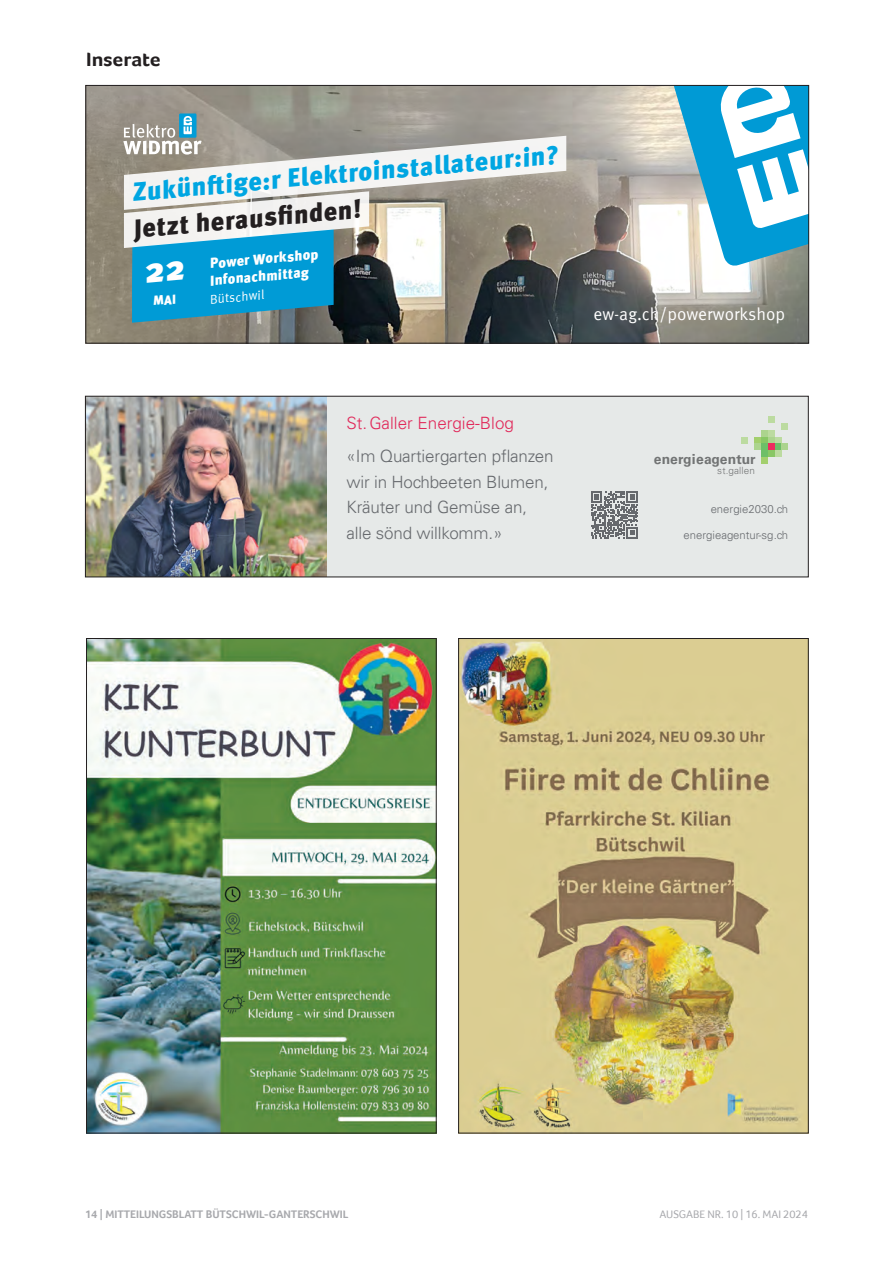
<style>
.page{position:relative;width:893px;height:1263px;background:#fff}
.page>*{position:absolute;margin:0;border:0;box-sizing:border-box;transform-origin:0 0}
.t1{font:900 25.8px "Meta Pro";color:#00a6e2}
.t2{font:900 25.8px "Meta Pro";color:#231f20}
.t3{font:700 19.8px "Foco";color:#231f20;scale:1.06 1}
.t4{font:17.25px "Meta Pro";color:#fff}
.t5{font:300 16.95px/25.5px "Univers LT";letter-spacing:-.01em;color:#66696d}
.t6{font:300 16.95px "Univers LT";color:#e1295a}
.t7{font:900 14.25px/17.1px "Meta Pro";color:#fff}
.t8{font:700 13.95px "Univers LT Pro 65";color:#727474}
.t9{font:12.75px "Meta Pro";color:#fff}
.t10{font:300 11.4px "Univers LT";color:#66696d}
.t11{font:700 11.25px "Foco";color:#a8a9ad}
.t12{font:11.25px "Foco";color:#a8a9ad}
.t13{font:300 9.9px "Univers LT Pro 45";letter-spacing:.01em;color:#737475}
.s1{color:#727474}
</style>
<div class="page">
<img style="left:88px;top:640px;width:347px;height:491px">
<img style="left:460px;top:640px;width:347px;height:491px">
<img style="left:87px;top:87px;width:720px;height:255px">
<svg style="left:671px;top:87px;width:136px;height:181px"></svg>
<div style="left:179px;top:113px;width:17px;height:25px;background:#009dd8"></div>
<div style="left:85px;top:85px;width:724px;height:259px;border:1px solid #231f20"></div>
<div style="left:85px;top:396px;width:723px;height:181px;background:#e6e9e8"></div>
<div style="left:781px;top:423px;width:7px;height:7px;background:#bcdba0"></div>
<svg style="left:741px;top:437px;width:6px;height:6px"></svg>
<div style="left:768px;top:416px;width:7px;height:7px;background:#bcdba0"></div>
<div style="left:761px;top:430px;width:7px;height:7px;background:#acd48e"></div>
<div style="left:768px;top:430px;width:7px;height:7px;background:#bcdba0"></div>
<div style="left:754px;top:437px;width:7px;height:6px;background:#a3cf6d"></div>
<div style="left:761px;top:437px;width:7px;height:6px;background:#89c765"></div>
<div style="left:768px;top:437px;width:7px;height:6px;background:#acd48e"></div>
<svg style="left:775px;top:437px;width:6px;height:6px"></svg>
<div style="left:754px;top:443px;width:7px;height:7px;background:#acd48e"></div>
<div style="left:761px;top:443px;width:7px;height:7px;background:#6dbf68"></div>
<div style="left:768px;top:443px;width:7px;height:7px;background:#ed2c5e"></div>
<div style="left:775px;top:443px;width:6px;height:7px;background:#6dbf68"></div>
<div style="left:781px;top:443px;width:7px;height:7px;background:#acd48e"></div>
<div style="left:761px;top:450px;width:7px;height:7px;background:#6dbf68"></div>
<div style="left:768px;top:450px;width:7px;height:7px;background:#89c765"></div>
<div style="left:775px;top:450px;width:6px;height:7px;background:#bcdba0"></div>
<div style="left:761px;top:457px;width:7px;height:7px;background:#a3cf6d"></div>
<svg style="left:591px;top:491px;width:47px;height:47px"></svg>
<img style="left:87px;top:398px;width:239px;height:177px">
<div style="left:85px;top:396px;width:724px;height:181px;border:1px solid #231f20"></div>
<svg style="left:123px;top:116px;width:443px;height:207px"></svg>
<p class="t3" style="left:86px;top:48px;width:72px">Inserate</p>
<h1 class="t1" style="left:130px;top:172px;width:429px;rotate:-5deg">Zukünft ige:r Elektroinstallateur:in?</h1>
<h1 class="t2" style="left:132px;top:208px;width:230px;rotate:-5deg">Jetzt herausfi nden!</h1>
<p class="t7" style="left:207px;top:254px;width:112px;rotate:-5deg">Power Workshop<br>Infonachmittag</p>
<p class="t9" style="left:209px;top:290px;width:56px;rotate:-5deg">Bütschwil</p>
<p class="t6" style="left:346px;top:412px;width:169px">St. Galler Energie-Blog</p>
<p class="t5" style="left:346px;top:443px;width:209px">«Im Quartiergarten pflanzen wir in Hochbeeten Blumen,<br>Kräuter und Gemüse an, alle sönd willkomm.»</p>
<p class="t4" style="left:593px;top:301px;width:193px">ew-ag.ch/powerworkshop</p>
<p class="t8" style="left:654px;top:449px;width:103px">energieagentur</p>
<p class="t13" style="left:717px;top:464px;width:39px">st.gall<span class="s1">en</span></p>
<p class="t10" style="left:711px;top:502px;width:79px">energie2030.ch</p>
<p class="t10" style="left:683px;top:528px;width:106px">energieagentur-sg.ch</p>
<p class="t11" style="left:85px;top:1208px;width:265px">14 | MITTEILUNGSBLATT BÜTSCHWIL-GANTERSCHWIL</p>
<p class="t12" style="left:659px;top:1208px;width:150px">AUSGABE NR. 10 | 16. MAI 2024</p>
</div>
